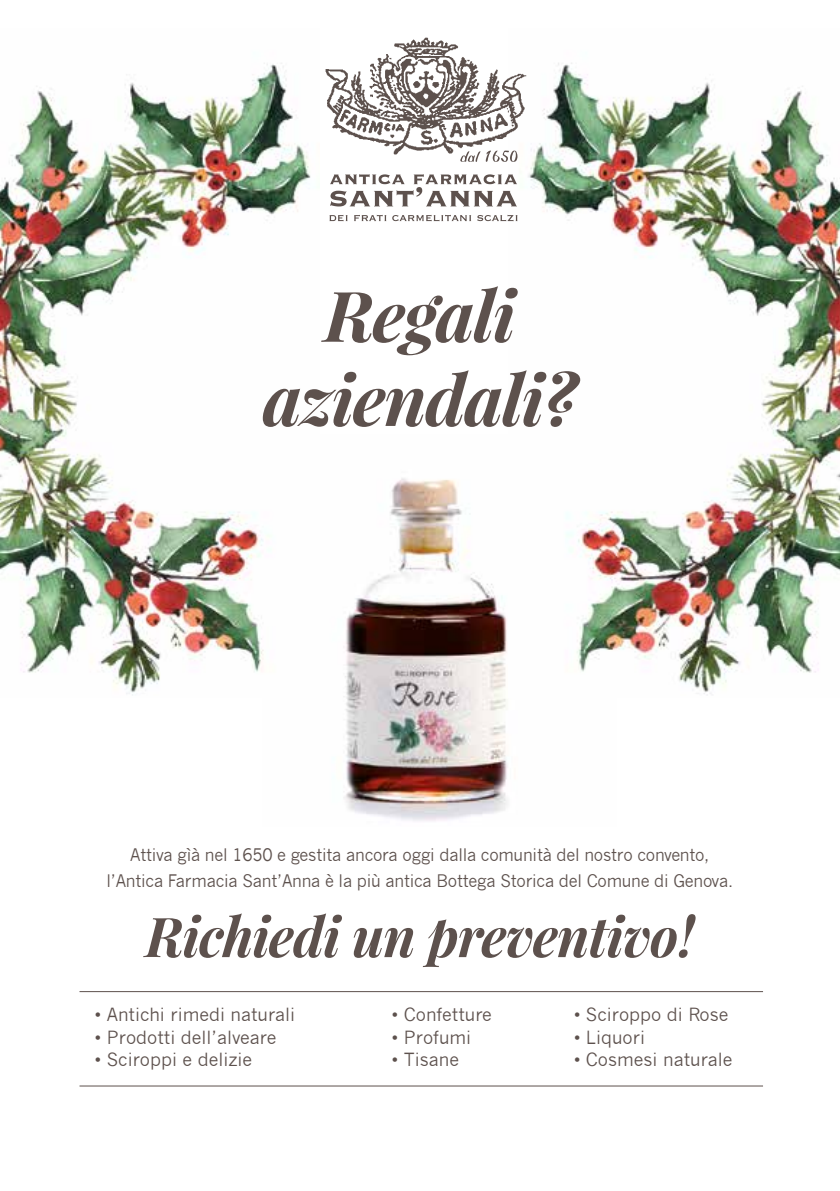
<style>
.page{position:relative;width:840px;height:1191px;background:#fff}
.page>*{position:absolute;margin:0;border:0;box-sizing:border-box;transform-origin:0 0}
.t1{font:italic 700 70px/84px "Playfair Display";letter-spacing:-.02em;color:#5d514d;text-align:center}
.t2{font:italic 700 55px "Playfair Display";letter-spacing:-.015em;color:#5d514d}
.t3{font:17.8px "News Gothic";color:#5d514d}
.t4{font:17px/25.4px "News Gothic";letter-spacing:-.015em;color:#5d514d;text-align:center}
</style>
<div class="page">
<img style="left:344px;top:478px;width:164px;height:343px">
<img style="left:508px;top:63px;width:331px;height:631px">
<img style="left:0;top:63px;width:311px;height:633px">
<svg style="left:329px;top:215px;width:188px;height:6px"></svg>
<svg style="left:330px;top:174px;width:186px;height:32px"></svg>
<img style="left:325px;top:37px;width:208px;height:130px">
<svg style="left:460px;top:151px;width:57px;height:11px"></svg>
<hr style="left:79px;top:991px;width:683px;height:1px;background:#5d514d">
<hr style="left:79px;top:1085px;width:683px;height:1px;background:#5d514d">
<h1 class="t1" style="left:263px;top:271px;width:315px">Regali aziendali?</h1>
<p class="t4" style="left:106px;top:842px;width:628px">Attiva gìà nel 1650 e gestita ancora oggi dalla comunità del nostro convento, l’Antica Farmacia Sant’Anna è la più antica Bottega Storica del Comune di Genova.</p>
<h2 class="t2" style="left:145px;top:898px;width:550px">Richiedi un preventivo!</h2>
<p class="t3" style="left:95px;top:1004px;width:202px">• Antichi rimedi naturali</p>
<p class="t3" style="left:95px;top:1027px;width:183px">• Prodotti dell’alveare</p>
<p class="t3" style="left:95px;top:1049px;width:159px">• Sciroppi e delizie</p>
<p class="t3" style="left:392px;top:1004px;width:101px">• Confetture</p>
<p class="t3" style="left:392px;top:1027px;width:81px">• Profumi</p>
<p class="t3" style="left:392px;top:1049px;width:69px">• Tisane</p>
<p class="t3" style="left:573px;top:1004px;width:156px">• Sciroppo di Rose</p>
<p class="t3" style="left:573px;top:1027px;width:72px">• Liquori</p>
<p class="t3" style="left:573px;top:1049px;width:160px">• Cosmesi naturale</p>
</div>
